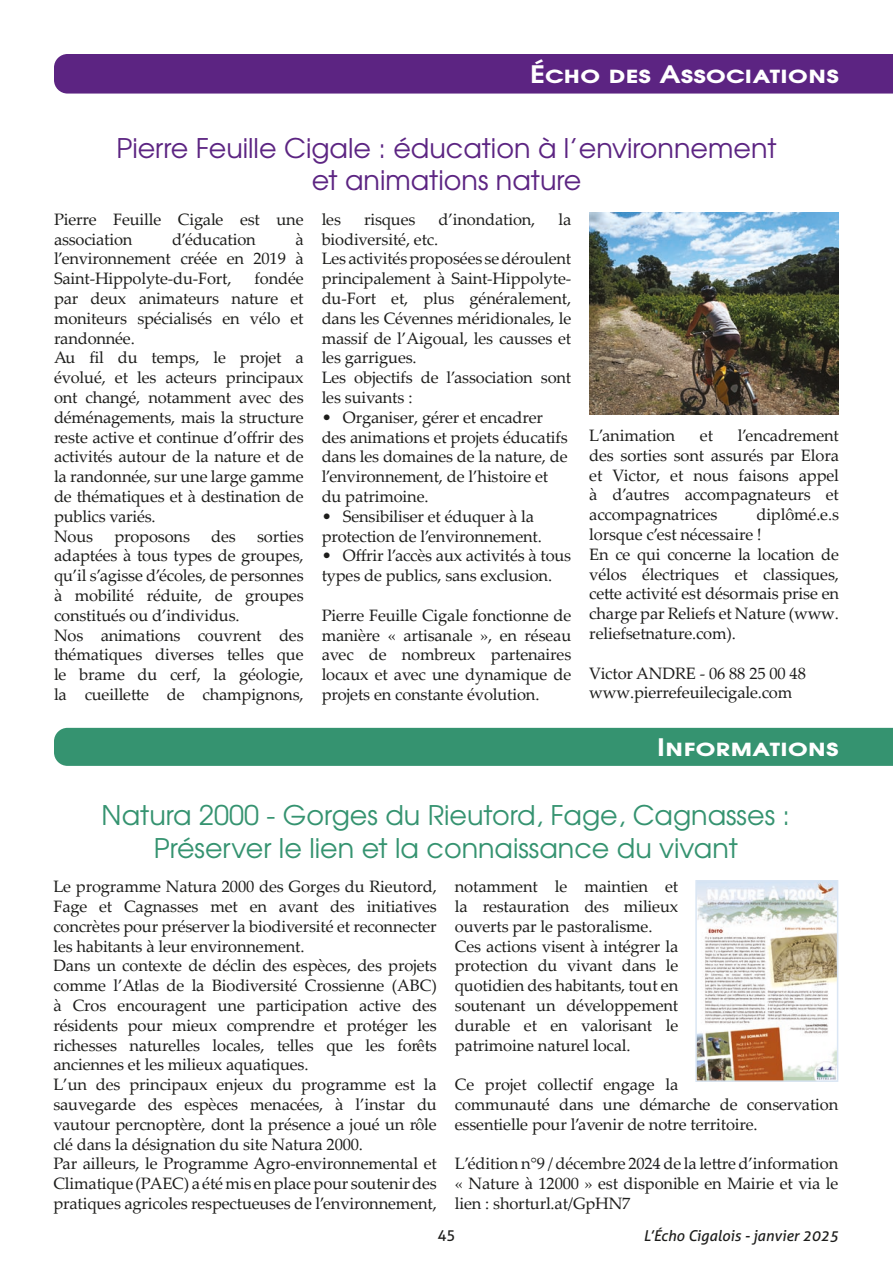
<style>
.page{position:relative;width:893px;height:1263px;background:#fff}
.page>*{position:absolute;margin:0;border:0;box-sizing:border-box;transform-origin:0 0}
.t1{font:27px/32.4px "Te X Gyre Adventor";color:#359370;text-align:center}
.t2{font:27px/32.4px "Te X Gyre Adventor";color:#5c2482;text-align:center}
.t3{font:700 24px "Te X Gyre Adventor";color:#fff;scale:1.2 1}
.t4{font:16.5px/19.8px "Palatino Linotype";letter-spacing:-.01em;color:#1d1d1b}
.t5{font:italic 15px "Aller";color:#1d1d1b}
.t6{font:15px "Aller";color:#1d1d1b}
</style>
<div class="page">
<div style="left:54px;top:54px;width:839px;height:40px;background:#5c2482"></div>
<div style="left:54px;top:728px;width:839px;height:38px;background:#359370"></div>
<img style="left:698px;top:883px;width:137px;height:196px">
<div style="left:695px;top:880px;width:143px;height:202px;border:2px solid #dae6f4"></div>
<img style="left:589px;top:213px;width:249px;height:201px">
<h2 class="t3" style="left:530px;top:53px;width:259px">Écho des Associations</h2>
<h1 class="t2" style="left:116px;top:130px;width:662px">Pierre Feuille Cigale : éducation à l’environnement et animations nature</h1>
<p class="t4" style="left:54px;top:209px;width:251px">Pierre Feuille Cigale est une association</p>
<p class="t4" style="left:322px;top:209px;width:21px">les</p>
<p class="t4" style="left:364px;top:209px;width:53px">risques</p>
<p class="t4" style="left:438px;top:209px;width:98px">d’inondation,</p>
<p class="t4" style="left:558px;top:209px;width:14px">la</p>
<p class="t4" style="left:322px;top:228px;width:251px">biodiversité, etc.<br>Les activités proposées se déroulent principalement à Saint-Hippolyte&shy;du-Fort et, plus généralement, dans les Cévennes méridionales, le massif de l’Aigoual, les causses et les garrigues.<br>Les objectifs de l’association sont les suivants :</p>
<p class="t4" style="left:322px;top:407px;width:248px">• Organiser, gérer et encadrer des animations et projets éducatifs dans les domaines de la nature, de l’environnement, de l’histoire et du patrimoine.</p>
<p class="t4" style="left:322px;top:506px;width:222px">• Sensibiliser et éduquer à la protection de l’environnement.</p>
<p class="t4" style="left:322px;top:545px;width:251px">• Offrir l’accès aux activités à tous types de publics, sans exclusion.</p>
<p class="t4" style="left:322px;top:605px;width:251px;text-align:justify">Pierre Feuille Cigale fonctionne de manière « artisanale », en réseau avec de nombreux partenaires locaux et avec une dynamique de projets en constante évolution.</p>
<p class="t4" style="left:54px;top:228px;width:251px;text-align:justify;text-indent:241px">à l’environnement créée en 2019 à Saint-Hippolyte-du-Fort,</p>
<p class="t4" style="left:172px;top:228px;width:85px">d’éducation</p>
<p class="t4" style="left:54px;top:268px;width:251px;text-indent:201px">fondée par deux animateurs nature et moniteurs spécialisés en vélo et randonnée.<br>Au fil du temps, le projet a évolué, et les acteurs principaux ont changé, notamment avec des déménagements, mais la structure reste active et continue d’offrir des activités autour de la nature et de la randonnée, sur une large gamme de thématiques et à destination de publics variés.<br>Nous</p>
<p class="t4" style="left:589px;top:425px;width:251px;text-align:justify;text-indent:149px">l’encadrement des sorties sont assurés par Elora et Victor, et nous faisons appel à d’autres accompagnateurs et accompagnatrices</p>
<p class="t4" style="left:589px;top:425px;width:87px">L’animation</p>
<p class="t4" style="left:700px;top:425px;width:15px">et</p>
<p class="t4" style="left:589px;top:504px;width:251px;text-indent:167px">diplômé.e.s lorsque c’est nécessaire !<br>En ce qui concerne la location de vélos électriques et classiques, cette activité est désormais prise en charge par Reliefs et Nature (www. reliefsetnature.com).</p>
<p class="t4" style="left:589px;top:662px;width:218px">Victor ANDRE - 06 88 25 00 48 www.pierrefeuilecigale.com</p>
<p class="t4" style="left:114px;top:525px;width:77px">proposons</p>
<p class="t4" style="left:211px;top:525px;width:26px">des</p>
<p class="t4" style="left:54px;top:525px;width:251px;text-indent:203px">sorties adaptées à tous types de groupes, qu’il s’agisse d’écoles, de personnes à mobilité réduite, de groupes constitués ou d’individus.<br>Nos animations couvrent des thématiques diverses telles que le brame du cerf, la géologie, la cueillette de champignons,</p>
<h2 class="t3" style="left:657px;top:726px;width:153px">Informations</h2>
<h1 class="t1" style="left:102px;top:797px;width:690px">Natura 2000 - Gorges du Rieutord, Fage, Cagnasses :<br>Préserver le lien et la connaissance du vivant</h1>
<p class="t4" style="left:53px;top:876px;width:385px">Le programme Natura 2000 des Gorges du Rieutord, Fage et Cagnasses met en avant des initiatives concrètes pour préserver la biodiversité et reconnecter les habitants à leur environnement.<br>Dans un contexte de déclin des espèces, des projets comme l’Atlas de la Biodiversité Crossienne (ABC) à Cros encouragent une participation active des résidents pour mieux comprendre et protéger les richesses naturelles locales, telles que les forêts anciennes et les milieux aquatiques.<br>L’un des principaux enjeux du programme est la sauvegarde des espèces menacées, à l’instar du vautour percnoptère, dont la présence a joué un rôle clé dans la désignation du site Natura 2000.<br>Par ailleurs, le Programme Agro-environnemental et Climatique (PAEC) a été mis en place pour soutenir des pratiques agricoles respectueuses de l’environnement,</p>
<p class="t4" style="left:455px;top:876px;width:225px">notamment le maintien et la restauration des milieux ouverts par le pastoralisme.<br>Ces actions visent à intégrer la protection du vivant dans le quotidien des habitants, tout en soutenant un développement durable et en valorisant le patrimoine naturel local.</p>
<p class="t4" style="left:455px;top:1074px;width:385px">Ce projet collectif engage la<br>communauté dans une démarche de conservation essentielle pour l’avenir de notre territoire.</p>
<p class="t4" style="left:455px;top:1153px;width:385px;text-align:justify">L’édition n°9 / décembre 2024 de la lettre d’information « Nature à 12000 » est disponible en Mairie et via le lien : shorturl.at/GpHN7</p>
<p class="t6" style="left:437px;top:1225px;width:19px">45</p>
<p class="t5" style="left:644px;top:1226px;width:196px">L’Écho Cigalois - janvier 2025</p>
</div>
